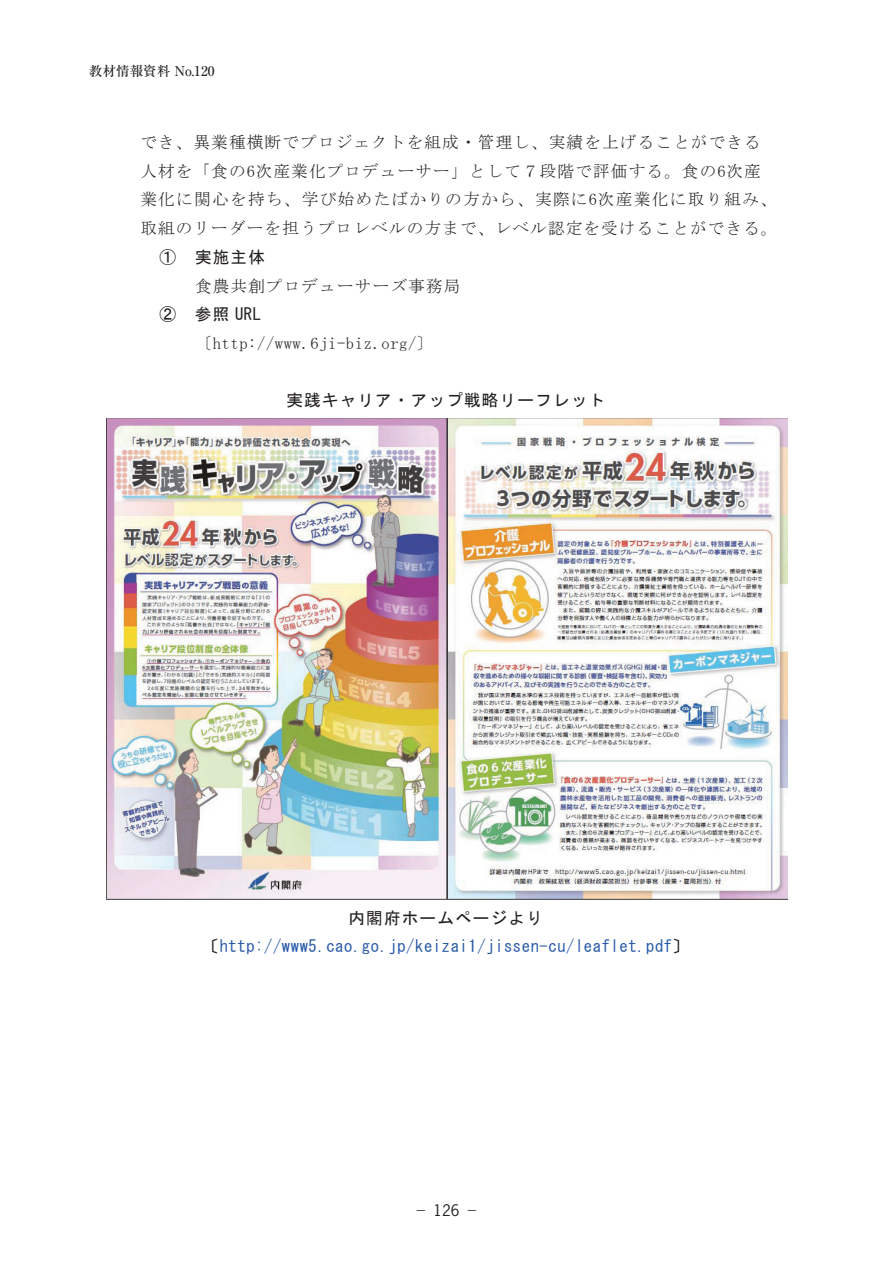
<style>
.page{position:relative;width:893px;height:1263px;background:#fff}
.page>*{position:absolute;margin:0;border:0;box-sizing:border-box;transform-origin:0 0}
.t1{font:16.5px/28.7px "MS Mincho";letter-spacing:.075em;color:#231f20}
.t2{font:16.5px/28.8px "MS Gothic";letter-spacing:.045em;color:#2859a8;text-align:center}
.t3{font:16.5px "MS Gothic";letter-spacing:.075em;color:#231f20}
.t4{font:16.5px "MS Mincho";letter-spacing:.035em;color:#231f20}
.t5{font:15px "News Gothic";color:#231f20}
.t6{font:500 13.5px "Ryumin Pr 5";color:#231f20}
.t7{font:13.5px "MS Mincho";color:#231f20}
.s1{color:#231f20}
.s2{font-family:"Ryumin Pr 5"}
</style>
<div class="page">
<img style="left:106px;top:418px;width:681px;height:481px">
<p class="t6" style="left:89px;top:60px;width:127px">教材情報資料 No.120</p>
<p class="t7" style="left:106px;top:66px;width:55px">巻末資料</p>
<p class="t1" style="left:140px;top:128px;width:639px">でき、異業種横断でプロジェクトを組成・管理し、実績を上げることができる人材を「食の6次産業化プロデューサー」として７段階で評価する。食の6次産業化に関心を持ち、学び始めたばかりの方から、実際に6次産業化に取り組み、取組のリーダーを担うプロレベルの方まで、レベル認定を受けることができる。</p>
<p class="t3" style="left:160px;top:249px;width:107px">① 実施主体</p>
<p class="t1" style="left:195px;top:271px;width:267px">食農共創プロデューサーズ事務局</p>
<p class="t3" style="left:160px;top:306px;width:103px">② 参照 URL</p>
<p class="t4" style="left:195px;top:335px;width:240px">〔http://www.6ji-biz.org/〕</p>
<p class="t3" style="left:287px;top:392px;width:320px">実践キャリア・アップ戦略リーフレット</p>
<p class="t2" style="left:202px;top:903px;width:489px"><span class="s1">内閣府ホームページより〔</span>http://www5.cao.go.jp/keizai1/jissen-cu/leaflet.pdf<span class="s1">〕</span></p>
<p class="t5" style="left:413px;top:1200px;width:67px"><span class="s2">−</span> 126 <span class="s2">−</span></p>
</div>
